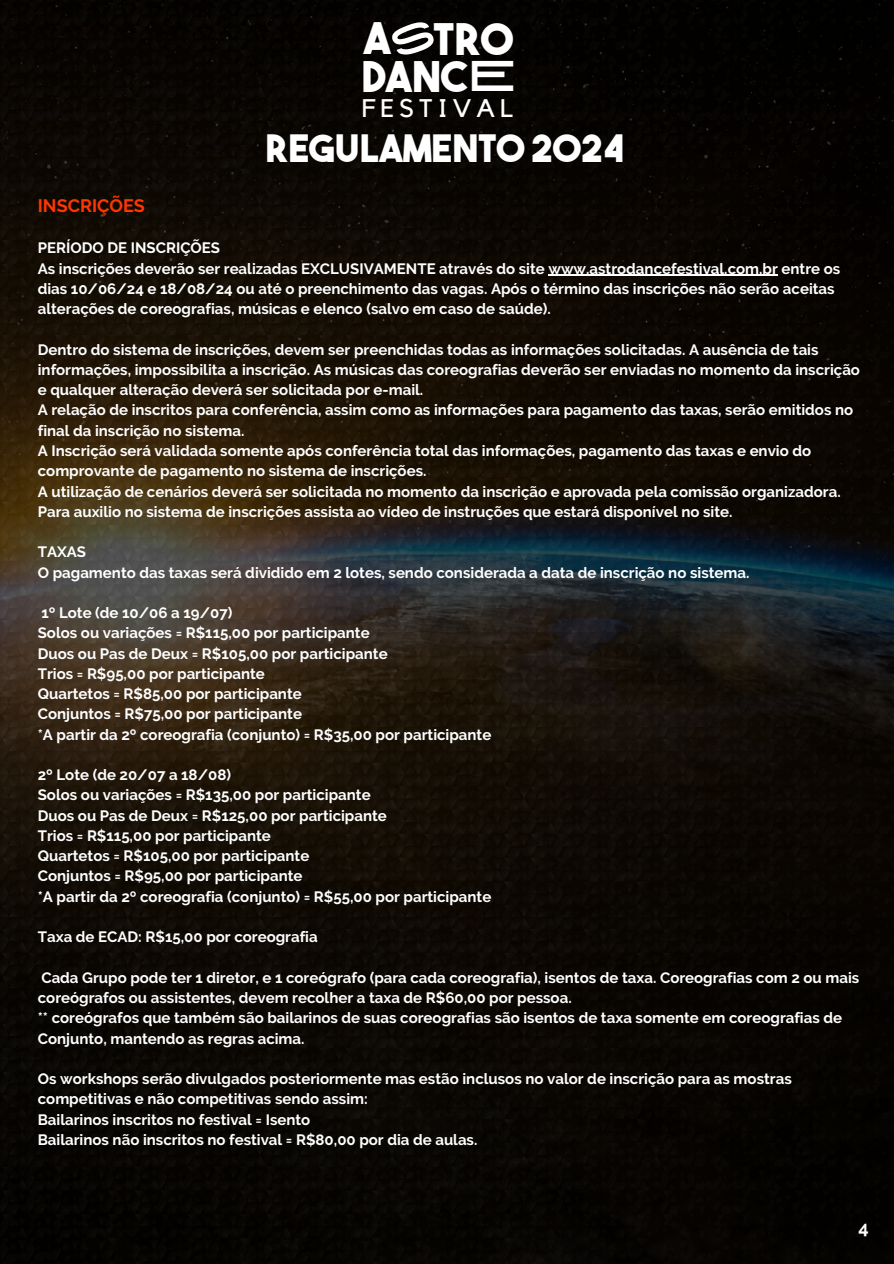
<style>
.page{position:relative;width:894px;height:1264px;background:#fff}
.page>*{position:absolute;margin:0;border:0;box-sizing:border-box;transform-origin:0 0}
.t1{font:43.35px "The Bold Font";color:#fff}
.t2{font:42.15px "The Bold Font";color:#fff}
.t3{font:37.65px "The Bold Font";color:#fff}
.t4{font:25.35px "Kollektif";letter-spacing:.2em;color:#fff}
.t5{font:700 18px "Raleway";color:#ff3601}
.t6{font:700 18px "Raleway";color:#fff}
.t7{font:700 15px/20.2px "Raleway";color:#fff}
.s1{font-family:"High Cruiser";font-size:43.05px}
</style>
<div class="page">
<img style="left:0;top:0;width:893px;height:1263px">
<hr style="left:548px;top:275px;width:229px;height:1px;background:#fff">
<div style="left:389px;top:18px;width:47px;height:41px;background:#040200"></div>
<p class="t1" style="left:363px;top:22px;width:151px">A TRO</p>
<h2 class="t2" style="left:362px;top:61px;width:155px">DANC<span class="s1">E</span></h2>
<h3 class="t4" style="left:361px;top:97px;width:153px">FESTIVAL</h3>
<h1 class="t3" style="left:265px;top:134px;width:360px">REGULAMENTO 2024</h1>
<h2 class="t5" style="left:38px;top:195px;width:109px">INSCRIÇÕES</h2>
<p class="t7" style="left:38px;top:238px;width:184px">PERÍODO DE INSCRIÇÕES</p>
<p class="t7" style="left:38px;top:258px;width:803px">As inscrições deverão ser realizadas EXCLUSIVAMENTE através do site www.astrodancefestival.com.br entre os dias 10/06/24 e 18/08/24 ou até o preenchimento das vagas. Após o término das inscrições não serão aceitas alterações de coreografias, músicas e elenco (salvo em caso de saúde).</p>
<p class="t7" style="left:38px;top:339px;width:823px">Dentro do sistema de inscrições, devem ser preenchidas todas as informações solicitadas. A ausência de tais informações, impossibilita a inscrição. As músicas das coreografias deverão ser enviadas no momento da inscrição e qualquer alteração deverá ser solicitada por e-mail.</p>
<p class="t7" style="left:38px;top:400px;width:816px">A relação de inscritos para conferência, assim como as informações para pagamento das taxas, serão emitidos no final da inscrição no sistema.</p>
<p class="t7" style="left:38px;top:440px;width:774px">A Inscrição será validada somente após conferência total das informações, pagamento das taxas e envio do comprovante de pagamento no sistema de inscrições.</p>
<p class="t7" style="left:38px;top:481px;width:804px">A utilização de cenários deverá ser solicitada no momento da inscrição e aprovada pela comissão organizadora.</p>
<p class="t7" style="left:38px;top:501px;width:696px">Para auxilio no sistema de inscrições assista ao vídeo de instruções que estará disponível no site.</p>
<p class="t7" style="left:38px;top:542px;width:50px">TAXAS</p>
<p class="t7" style="left:38px;top:562px;width:713px">O pagamento das taxas será dividido em 2 lotes, sendo considerada a data de inscrição no sistema.</p>
<p class="t7" style="left:41px;top:602px;width:192px">1º Lote (de 10/06 a 19/07)</p>
<p class="t7" style="left:38px;top:623px;width:333px">Solos ou variações = R$115,00 por participante</p>
<p class="t7" style="left:38px;top:643px;width:351px">Duos ou Pas de Deux = R$105,00 por participante</p>
<p class="t7" style="left:38px;top:663px;width:228px">Trios = R$95,00 por participante</p>
<p class="t7" style="left:38px;top:683px;width:265px">Quartetos = R$85,00 por participante</p>
<p class="t7" style="left:38px;top:704px;width:266px">Conjuntos = R$75,00 por participante</p>
<p class="t7" style="left:38px;top:724px;width:455px">*A partir da 2º coreografia (conjunto) = R$35,00 por participante</p>
<p class="t7" style="left:38px;top:764px;width:195px">2º Lote (de 20/07 a 18/08)</p>
<p class="t7" style="left:38px;top:785px;width:334px">Solos ou variações = R$135,00 por participante</p>
<p class="t7" style="left:38px;top:805px;width:350px">Duos ou Pas de Deux = R$125,00 por participante</p>
<p class="t7" style="left:38px;top:825px;width:234px">Trios = R$115,00 por participante</p>
<p class="t7" style="left:38px;top:845px;width:273px">Quartetos = R$105,00 por participante</p>
<p class="t7" style="left:38px;top:866px;width:266px">Conjuntos = R$95,00 por participante</p>
<p class="t7" style="left:38px;top:886px;width:455px">*A partir da 2º coreografia (conjunto) = R$55,00 por participante</p>
<p class="t7" style="left:38px;top:926px;width:281px">Taxa de ECAD: R$15,00 por coreografia</p>
<p class="t7" style="left:38px;top:967px;width:822px">Cada Grupo pode ter 1 diretor, e 1 coreógrafo (para cada coreografia), isentos de taxa. Coreografias com 2 ou mais coreógrafos ou assistentes, devem recolher a taxa de R$60,00 por pessoa.</p>
<p class="t7" style="left:38px;top:1007px;width:805px">** coreógrafos que também são bailarinos de suas coreografias são isentos de taxa somente em coreografias de<br>Conjunto, mantendo as regras acima.</p>
<p class="t7" style="left:38px;top:1068px;width:755px">Os workshops serão divulgados posteriormente mas estão inclusos no valor de inscrição para as mostras competitivas e não competitivas sendo assim:</p>
<p class="t7" style="left:38px;top:1109px;width:274px">Bailarinos inscritos no festival = Isento</p>
<p class="t7" style="left:38px;top:1129px;width:441px">Bailarinos não inscritos no festival = R$80,00 por dia de aulas.</p>
<p class="t6" style="left:858px;top:1217px;width:12px">4</p>
</div>
